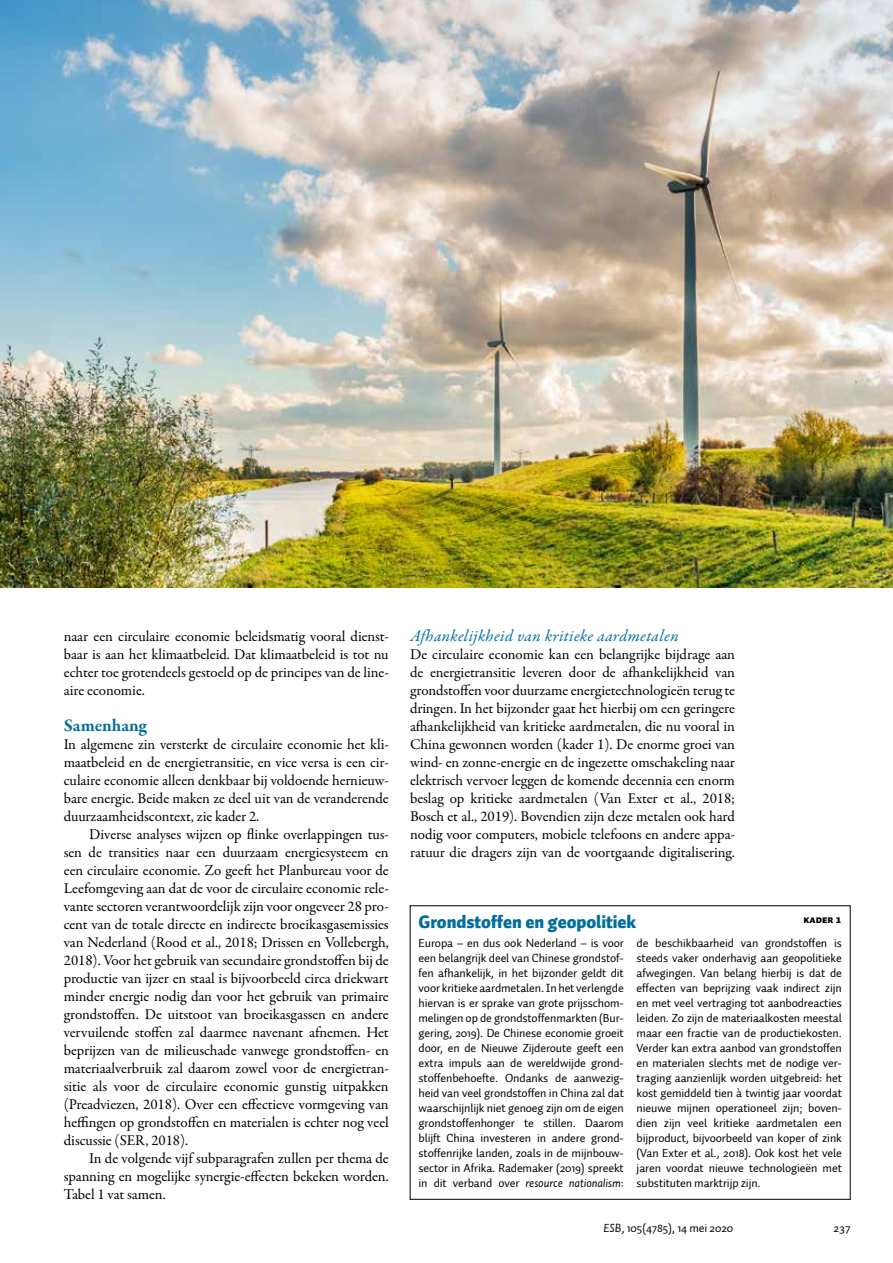
<style>
.page{position:relative;width:893px;height:1263px;background:#fff}
.page>*{position:absolute;margin:0;border:0;box-sizing:border-box;transform-origin:0 0}
.t1{font:900 18px "Auto 1";letter-spacing:-.005em;color:#006e9f}
.t2{font:700 18px "Garamond Premr Pro";color:#006e9f}
.t3{font:italic 16.5px "Garamond Premr Pro";letter-spacing:.025em;color:#006e9f}
.t4{font:15px/18px "Garamond Premr Pro";letter-spacing:-.005em;color:#000;text-align:justify}
.t5{font:12px/15px "Auto 1";letter-spacing:-.01em;color:#000;text-align:justify}
.t6{font:10.5px "Auto 1 Black Sm Cp";color:#000}
.s1{font-style:italic}
</style>
<div class="page">
<img style="left:0;top:0;width:893px;height:587px">
<p class="t4" style="left:64px;top:628px;width:326px">naar een circulaire economie beleidsmatig vooral dienst&shy;baar is aan het klimaatbeleid. Dat klimaatbeleid is tot nu echter toe grotendeels gestoeld op de principes van de line&shy;aire economie.</p>
<p class="t2" style="left:64px;top:714px;width:85px">Samenhang</p>
<p class="t4" style="left:64px;top:736px;width:327px">In algemene zin versterkt de circulaire economie het kli&shy;maatbeleid en de energietransitie, en vice versa is een cir&shy;culaire economie alleen denkbaar bij voldoende hernieuw&shy;bare energie. Beide maken ze deel uit van de veranderende duurzaamheidscontext, zie kader 2.</p>
<p class="t4" style="left:64px;top:826px;width:327px;text-indent:26px">Diverse analyses wijzen op flinke overlappingen tus&shy;sen de transities naar een duurzaam energiesysteem en een circulaire economie. Zo geeft het Planbureau voor de Leefomgeving aan dat de voor de circulaire economie rele&shy;vante sectoren verantwoordelijk zijn voor ongeveer 28 pro&shy;cent van de totale directe en indirecte broeikasgasemissies van Nederland (Rood et al., 2018; Drissen en Vollebergh, 2018). Voor het gebruik van secundaire grondstoffen bij de productie van ijzer en staal is bijvoorbeeld circa driekwart minder energie nodig dan voor het gebruik van primaire grondstoffen. De uitstoot van broeikasgassen en andere vervuilende stoffen zal daarmee navenant afnemen. Het beprijzen van de milieuschade vanwege grondstoffen- en materiaalverbruik zal daarom zowel voor de energietran&shy;sitie als voor de circulaire economie gunstig uitpakken (Preadviezen, 2018). Over een effectieve vormgeving van heffingen op grondstoffen en materialen is echter nog veel discussie (SER, 2018).</p>
<p class="t4" style="left:64px;top:1150px;width:327px;text-indent:26px">In de volgende vijf subparagrafen zullen per thema de spanning en mogelijke synergie-effecten bekeken worden.<br>Tabel 1 vat samen.</p>
<p class="t3" style="left:410px;top:626px;width:270px">Afhankelijkheid van kritieke aardmetalen</p>
<p class="t4" style="left:410px;top:646px;width:327px">De circulaire economie kan een belangrijke bijdrage aan de energietransitie leveren door de afhankelijkheid van grondstoffen voor duurzame energietechnologieën terug te dringen. In het bijzonder gaat het hierbij om een geringere afhankelijkheid van kritieke aardmetalen, die nu vooral in China gewonnen worden (kader 1). De enorme groei van wind- en zonne-energie en de ingezette omschakeling naar elektrisch vervoer leggen de komende decennia een enorm beslag op kritieke aardmetalen (Van Exter et al., 2018; Bosch et al., 2019). Bovendien zijn deze metalen ook hard nodig voor computers, mobiele telefoons en andere appa&shy;ratuur die dragers zijn van de voortgaande digitalisering.</p>
<p class="t1" style="left:419px;top:910px;width:219px">Grondstoffen en geopolitiek</p>
<p class="t5" style="left:419px;top:935px;width:207px">Europa – en dus ook Nederland – is voor een belangrijk deel van Chinese grondstof&shy;fen afhankelijk, in het bijzonder geldt dit voor kritieke aardmetalen. In het verlengde hiervan is er sprake van grote prijsschom&shy;melingen op de grondstoffenmarkten (Bur&shy;gering, 2019). De Chinese economie groeit door, en de Nieuwe Zijderoute geeft een extra impuls aan de wereldwijde grond&shy;stoffenbehoefte. Ondanks de aanwezig&shy;heid van veel grondstoffen in China zal dat waarschijnlijk niet genoeg zijn om de eigen grondstoffenhonger te stillen. Daarom blijft China investeren in andere grond&shy;stoffenrijke landen, zoals in de mijnbouw&shy;sector in Afrika. Rademaker (2019) spreekt in dit verband over <span class="s1">resource nationalism</span>:</p>
<p class="t5" style="left:637px;top:935px;width:207px">de beschikbaarheid van grondstoffen is steeds vaker onderhavig aan geopolitieke afwegingen. Van belang hierbij is dat de effecten van beprijzing vaak indirect zijn en met veel vertraging tot aanbodreacties leiden. Zo zijn de materiaalkosten meestal maar een fractie van de productiekosten.<br>Verder kan extra aanbod van grondstoffen en materialen slechts met de nodige ver&shy;traging aanzienlijk worden uitgebreid: het kost gemiddeld tien à twintig jaar voordat nieuwe mijnen operationeel zijn; boven&shy;dien zijn veel kritieke aardmetalen een bijproduct, bijvoorbeeld van koper of zink (Van Exter et al., 2018). Ook kost het vele jaren voordat nieuwe technologieën met substituten marktrijp zijn.</p>
<p class="t6" style="left:803px;top:913px;width:39px">KADER 1</p>
<p class="t5" style="left:604px;top:1221px;width:131px"><span class="s1">ESB</span>, 105(4785), 14 mei 2020</p>
<p class="t5" style="left:833px;top:1221px;width:18px">237</p>
</div>
